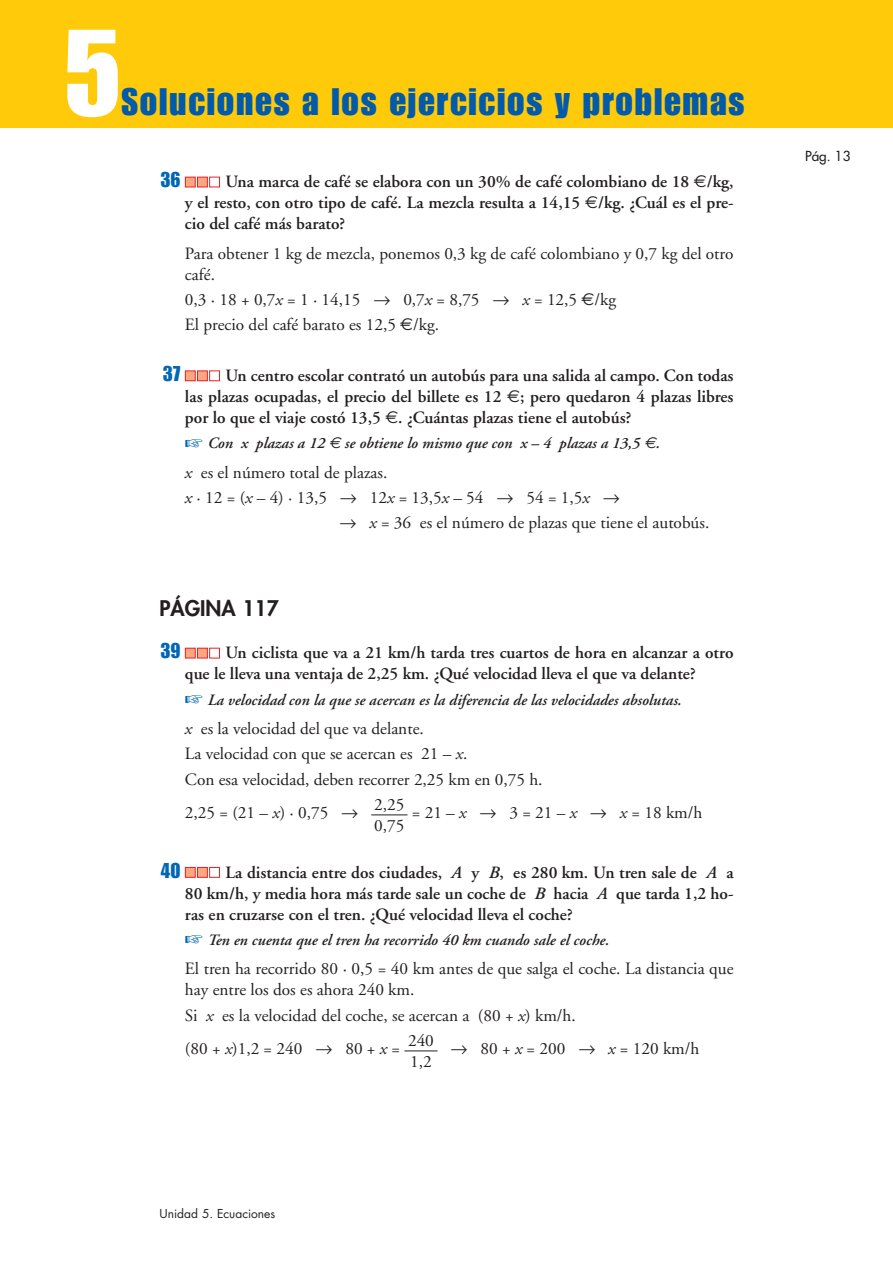
<style>
.page{position:relative;width:893px;height:1263px;background:#fff}
.page>*{position:absolute;margin:0;border:0;box-sizing:border-box;transform-origin:0 0}
.t1{font:120px "Impact";color:#fff}
.t2{font:37.5px "Impact";letter-spacing:.05em;color:#015aaa}
.t3{font:800 21px "Futura";color:#231f20}
.t4{font:21px "Impact";color:#0166b3}
.t5{font:600 17.25px/21px "Adobe Garamond";color:#231f20;text-align:justify}
.t6{font:17.25px/25.2px "Adobe Garamond";color:#231f20}
.t7{font:italic 600 15.75px "Adobe Garamond";color:#231f20}
.t8{font:13.5px "Futura";color:#231f20}
.t9{font:12px "Futura";color:#231f20}
.s1{font-family:"Euro Sans";font-weight:400}
.s2{font-style:italic}
.s3{font-family:"Anaya Math 1"}
.s4{font-family:"Euro Sans"}
.s5{color:#0166b3}
</style>
<div class="page">
<div style="left:0;top:0;width:893px;height:128px;background:#feca0a"></div>
<hr style="left:404px;top:1051px;width:34px;height:1px;background:#231f20">
<div style="left:209px;top:867px;width:11px;height:11px;border:1px solid #ee1d23"></div>
<div style="left:197px;top:867px;width:10px;height:10px;background:#f8a87e"></div>
<div style="left:197px;top:867px;width:11px;height:11px;border:1px solid #ee1d23"></div>
<div style="left:185px;top:867px;width:10px;height:10px;background:#f8a87e"></div>
<div style="left:185px;top:867px;width:11px;height:11px;border:1px solid #ee1d23"></div>
<hr style="left:371px;top:815px;width:36px;height:1px;background:#231f20">
<div style="left:209px;top:648px;width:11px;height:10px;border:1px solid #ee1d23"></div>
<div style="left:197px;top:648px;width:10px;height:10px;background:#f8a87e"></div>
<div style="left:197px;top:648px;width:11px;height:10px;border:1px solid #ee1d23"></div>
<div style="left:185px;top:648px;width:10px;height:10px;background:#f8a87e"></div>
<div style="left:185px;top:648px;width:11px;height:10px;border:1px solid #ee1d23"></div>
<div style="left:209px;top:371px;width:11px;height:10px;border:1px solid #ee1d23"></div>
<div style="left:197px;top:371px;width:10px;height:10px;background:#f8a87e"></div>
<div style="left:197px;top:371px;width:11px;height:10px;border:1px solid #ee1d23"></div>
<div style="left:185px;top:371px;width:10px;height:10px;background:#f8a87e"></div>
<div style="left:185px;top:371px;width:11px;height:10px;border:1px solid #ee1d23"></div>
<div style="left:209px;top:177px;width:11px;height:10px;border:1px solid #ee1d23"></div>
<div style="left:197px;top:177px;width:10px;height:10px;background:#f8a87e"></div>
<div style="left:197px;top:177px;width:11px;height:10px;border:1px solid #ee1d23"></div>
<div style="left:185px;top:177px;width:10px;height:10px;background:#f8a87e"></div>
<div style="left:185px;top:177px;width:11px;height:10px;border:1px solid #ee1d23"></div>
<h1 class="t1" style="left:64px;top:30px;width:59px">5</h1>
<h2 class="t2" style="left:121px;top:89px;width:625px">Soluciones a los ejercicios y problemas</h2>
<p class="t4" style="left:161px;top:172px;width:22px">36</p>
<p class="t5" style="left:185px;top:173px;width:550px;text-indent:40px">Una marca de café se elabora con un 30% de café colombiano de 18 <span class="s1">€</span>/kg, y el resto, con otro tipo de café. La mezcla resulta a 14,15 <span class="s1">€</span>/kg. ¿Cuál es el pre&shy;cio del café más barato?</p>
<p class="t6" style="left:185px;top:244px;width:550px;line-height:21px">Para obtener 1 kg de mezcla, ponemos 0,3 kg de café colombiano y 0,7 kg del otro café.</p>
<p class="t6" style="left:185px;top:289px;width:433px">0,3 · 18 + 0,7<span class="s2">x</span> = 1 · 14,15 <span class="s3">8</span> 0,7<span class="s2">x</span> = 8,75 <span class="s3">8</span> <span class="s2">x</span> = 12,5 <span class="s4">€</span>/kg<br>El precio del café barato es 12,5 <span class="s4">€</span>/kg.</p>
<p class="t4" style="left:163px;top:366px;width:19px">37</p>
<p class="t5" style="left:185px;top:367px;width:550px;text-indent:40px">Un centro escolar contrató un autobús para una salida al campo. Con todas las plazas ocupadas, el precio del billete es 12 <span class="s1">€</span>; pero quedaron 4 plazas libres por lo que el viaje costó 13,5 <span class="s1">€</span>. ¿Cuántas plazas tiene el autobús?</p>
<p class="t7" style="left:185px;top:437px;width:477px"><span class="s5">☞</span> Con x plazas a 12 <span class="s1">€</span> se obtiene lo mismo que con x – 4 plazas a 13,5 <span class="s1">€</span>.</p>
<p class="t6" style="left:185px;top:461px;width:204px"><span class="s2">x</span> es el número total de plazas.</p>
<p class="t6" style="left:185px;top:487px;width:436px"><span class="s2">x</span> · 12 = (<span class="s2">x</span> – 4) · 13,5 <span class="s3">8</span> 12<span class="s2">x</span> = 13,5<span class="s2">x</span> – 54 <span class="s3">8</span> 54 = 1,5<span class="s2">x</span> <span class="s3">8</span></p>
<p class="t6" style="left:339px;top:512px;width:371px"><span class="s3">8</span> <span class="s2">x</span> = 36 es el número de plazas que tiene el autobús.</p>
<p class="t3" style="left:159px;top:598px;width:121px">PÁGINA 117</p>
<p class="t4" style="left:161px;top:643px;width:22px">39</p>
<p class="t5" style="left:185px;top:644px;width:550px;text-indent:40px">Un ciclista que va a 21 km/h tarda tres cuartos de hora en alcanzar a otro que le lleva una ventaja de 2,25 km. ¿Qué velocidad lleva el que va delante?</p>
<p class="t7" style="left:185px;top:693px;width:498px"><span class="s5">☞</span> La velocidad con la que se acercan es la diferencia de las velocidades absolutas.</p>
<p class="t6" style="left:185px;top:718px;width:359px"><span class="s2">x</span> es la velocidad del que va delante.<br>La velocidad con que se acercan es 21 – <span class="s2">x</span>.<br>Con esa velocidad, deben recorrer 2,25 km en 0,75 h.</p>
<p class="t6" style="left:185px;top:802px;width:175px">2,25 = (21 – <span class="s2">x</span>) · 0,75 <span class="s3">8</span></p>
<p class="t6" style="left:412px;top:802px;width:292px">= 21 – <span class="s2">x</span> <span class="s3">8</span> 3 = 21 – <span class="s2">x</span> <span class="s3">8</span> <span class="s2">x</span> = 18 km/h</p>
<p class="t6" style="left:374px;top:796px;width:32px;line-height:20.2px">2,25<br>0,75</p>
<p class="t4" style="left:161px;top:863px;width:22px">40</p>
<p class="t5" style="left:185px;top:863px;width:550px;text-indent:40px">La distancia entre dos ciudades, <span class="s2">A</span> y <span class="s2">B</span>, es 280 km. Un tren sale de <span class="s2">A</span> a 80 km/h, y media hora más tarde sale un coche de <span class="s2">B</span> hacia <span class="s2">A</span> que tarda 1,2 ho&shy;ras en cruzarse con el tren. ¿Qué velocidad lleva el coche?</p>
<p class="t7" style="left:185px;top:934px;width:426px"><span class="s5">☞</span> Ten en cuenta que el tren ha recorrido 40 km cuando sale el coche.</p>
<p class="t6" style="left:185px;top:960px;width:550px;line-height:21px">El tren ha recorrido 80 · 0,5 = 40 km antes de que salga el coche. La distancia que hay entre los dos es ahora 240 km.</p>
<p class="t6" style="left:185px;top:1000px;width:392px;line-height:33.8px">Si <span class="s2">x</span> es la velocidad del coche, se acercan a (80 + <span class="s2">x</span>) km/h. (80 + <span class="s2">x</span>)1,2 = 240 <span class="s3">8</span> 80 + <span class="s2">x</span> =</p>
<p class="t6" style="left:408px;top:1032px;width:27px;line-height:20.2px">240<br>1,2</p>
<p class="t6" style="left:450px;top:1038px;width:250px"><span class="s3">8</span> 80 + <span class="s2">x</span> = 200 <span class="s3">8</span> <span class="s2">x</span> = 120 km/h</p>
<p class="t9" style="left:159px;top:1208px;width:117px">Unidad 5. Ecuaciones</p>
<p class="t8" style="left:805px;top:149px;width:47px">Pág. 13</p>
</div>
